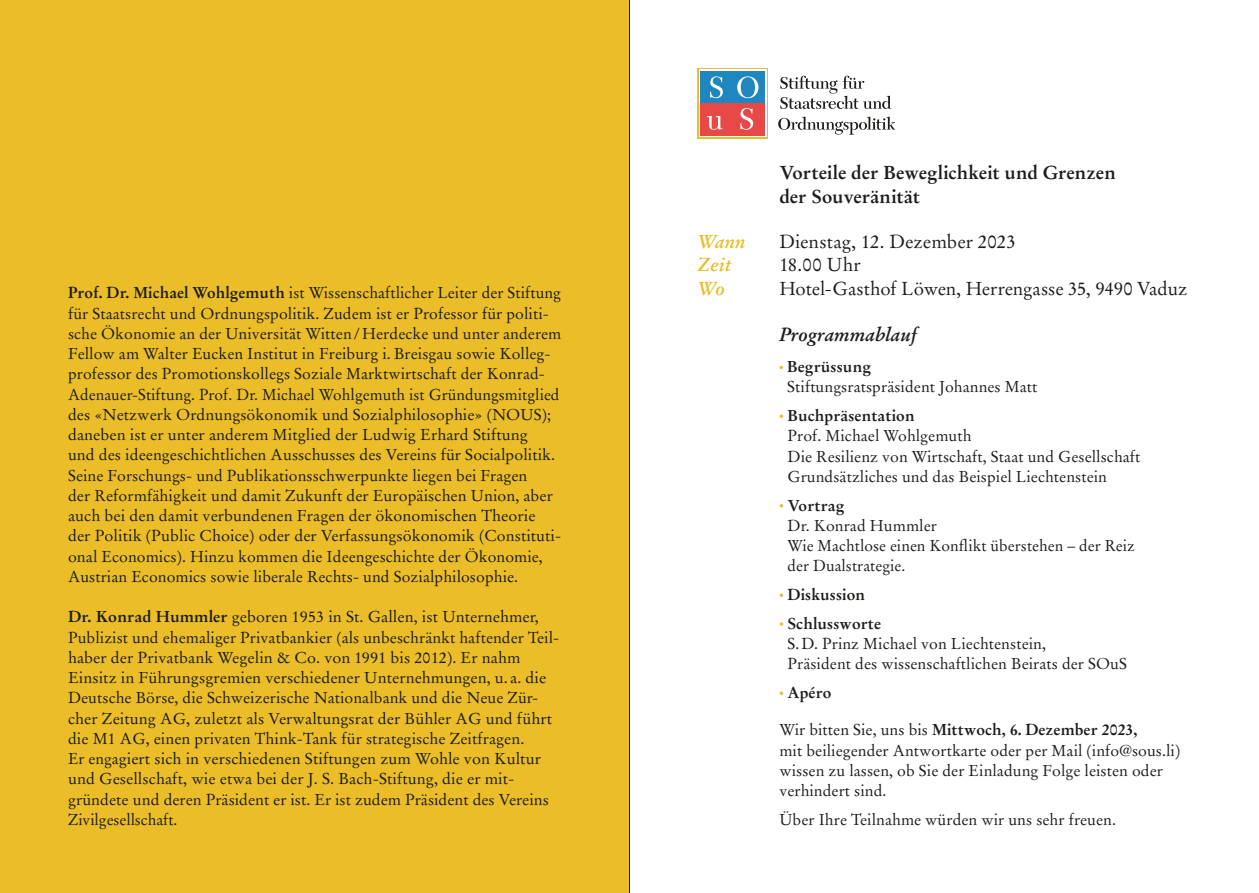
<style>
.page{position:relative;width:1259px;height:893px;background:#fff}
.page>*{position:absolute;margin:0;border:0;box-sizing:border-box;transform-origin:0 0}
.t1{font:18.75px "Stempel Garamond";color:#1d1d1b}
.t2{font:700 18.75px/23.2px "Stempel Garamond";letter-spacing:.005em;color:#1d1d1b}
.t3{font:italic 700 18.75px "Stempel Garamond";letter-spacing:.005em;color:#1d1d1b}
.t4{font:italic 700 18.75px "Stempel Garamond";letter-spacing:.005em;color:#eabd29}
.t5{font:15.75px/20.2px "Stempel Garamond";letter-spacing:.005em;color:#1d1d1b}
.t6{font:700 15.75px/28.8px "Stempel Garamond";letter-spacing:.005em;color:#1d1d1b}
.s1{font-weight:700}
.s2{font-size:15px;color:#eabd29}
.s3{color:#eabd29}
.s4{font-weight:400;color:#eabd29}
</style>
<div class="page">
<svg style="left:778px;top:117px;width:117px;height:18px"></svg>
<svg style="left:780px;top:76px;width:111px;height:33px"></svg>
<div style="left:697px;top:68px;width:70px;height:70px;background:#eabd29"></div>
<div style="left:699px;top:69px;width:67px;height:68px;background:linear-gradient(to right,#e84947,#e84947)"></div>
<div style="left:700px;top:71px;width:65px;height:64px;background:#1e87c0"></div>
<div style="left:700px;top:103px;width:65px;height:32px;background:#e84947"></div>
<svg style="left:710px;top:76px;width:13px;height:22px"></svg>
<svg style="left:737px;top:76px;width:21px;height:22px"></svg>
<svg style="left:707px;top:116px;width:15px;height:14px"></svg>
<svg style="left:740px;top:108px;width:13px;height:22px"></svg>
<div style="left:0;top:0;width:629px;height:893px;background:#eabd29"></div>
<hr style="left:629px;top:0;width:1px;height:893px;background:#1d1d1b">
<p class="t5" style="left:68px;top:283px;width:495px"><span class="s1">Prof. Dr. Michael Wohlgemuth</span> ist Wissenschaftlicher Leiter der Stiftung für Staatsrecht und Ordnungspolitik. Zudem ist er Professor für politi&shy;sche Ökonomie an der Universität Witten/Herdecke und unter anderem Fellow am Walter Eucken Institut in Freiburg i. Breisgau sowie Kolleg&shy;professor des Promotionskollegs Soziale Marktwirtschaft der Konrad-Adenauer-Stiftung. Prof. Dr. Michael Wohlgemuth ist Gründungsmitglied des «Netzwerk Ordnungsökonomik und Sozialphilosophie» (NOUS); daneben ist er unter anderem Mitglied der Ludwig Erhard Stiftung<br>und des ideengeschichtlichen Ausschusses des Vereins für Socialpolitik.<br>Seine Forschungs- und Publikationsschwerpunkte liegen bei Fragen<br>der Reformfähigkeit und damit Zukunft der Europäischen Union, aber auch bei den damit verbundenen Fragen der ökonomischen Theorie der Politik (Public Choice) oder der Verfassungsökonomik (Constituti&shy;onal Economics). Hinzu kommen die Ideengeschichte der Ökonomie, Austrian Economics sowie liberale Rechts- und Sozialphilosophie.</p>
<p class="t5" style="left:68px;top:607px;width:493px"><span class="s1">Dr. Konrad Hummler</span> geboren 1953 in St. Gallen, ist Unternehmer, Publizist und ehemaliger Privatbankier (als unbeschränkt haftender Teil&shy;haber der Privatbank Wegelin &amp; Co. von 1991 bis 2012). Er nahm Einsitz in Führungsgremien verschiedener Unternehmungen, u. a. die Deutsche Börse, die Schweizerische Nationalbank und die Neue Zür&shy;cher Zeitung AG, zuletzt als Verwaltungsrat der Bühler AG und führt die M1 AG, einen privaten Think-Tank für strategische Zeitfragen.<br>Er engagiert sich in verschiedenen Stiftungen zum Wohle von Kultur und Gesellschaft, wie etwa bei der J. S. Bach-Stiftung, die er mit&shy;gründete und deren Präsident er ist. Er ist zudem Präsident des Vereins Zivilgesellschaft.</p>
<p class="t2" style="left:779px;top:161px;width:338px">Vorteile der Beweglichkeit und Grenzen der Souveränität</p>
<p class="t4" style="left:697px;top:230px;width:50px">Wann</p>
<p class="t1" style="left:779px;top:230px;width:238px">Dienstag, 12. Dezember 2023</p>
<p class="t4" style="left:697px;top:253px;width:35px">Zeit</p>
<p class="t1" style="left:779px;top:254px;width:83px">18.00 Uhr</p>
<p class="t4" style="left:697px;top:277px;width:29px">Wo</p>
<p class="t1" style="left:779px;top:277px;width:409px">Hotel-Gasthof Löwen, Herrengasse 35, 9490 Vaduz</p>
<p class="t3" style="left:779px;top:323px;width:139px">Programmablauf</p>
<p class="t5" style="left:787px;top:357px;width:252px;text-indent:-8px"><span class="s2">·</span> <span class="s1">Begrüssung<br></span>Stiftungsratspräsident Johannes Matt</p>
<p class="t5" style="left:787px;top:406px;width:354px;text-indent:-8px"><span class="s3">·</span> <span class="s1">Buchpräsentation<br></span>Prof. Michael Wohlgemuth<br>Die Resilienz von Wirtschaft, Staat und Gesellschaft Grundsätzliches und das Beispiel Liechtenstein</p>
<p class="t5" style="left:787px;top:495px;width:349px;text-indent:-8px"><span class="s3">·</span> <span class="s1">Vortrag<br></span>Dr. Konrad Hummler<br>Wie Machtlose einen Konflikt überstehen – der Reiz der Dualstrategie.</p>
<p class="t6" style="left:779px;top:580px;width:103px"><span class="s4">·</span> Diskussion<br><span class="s4">·</span> Schlussworte</p>
<p class="t5" style="left:787px;top:634px;width:341px">S.D. Prinz Michael von Liechtenstein,<br>Präsident des wissenschaftlichen Beirats der SOuS</p>
<p class="t6" style="left:779px;top:678px;width:54px"><span class="s4">·</span> Apéro</p>
<p class="t5" style="left:779px;top:720px;width:402px">Wir bitten Sie, uns bis <span class="s1">Mittwoch, 6. Dezember 2023,<br></span>mit beiliegender Antwortkarte oder per Mail (info@sous.li) wissen zu lassen, ob Sie der Einladung Folge leisten oder verhindert sind.</p>
<p class="t5" style="left:779px;top:809px;width:338px">Über Ihre Teilnahme würden wir uns sehr freuen.</p>
</div>
